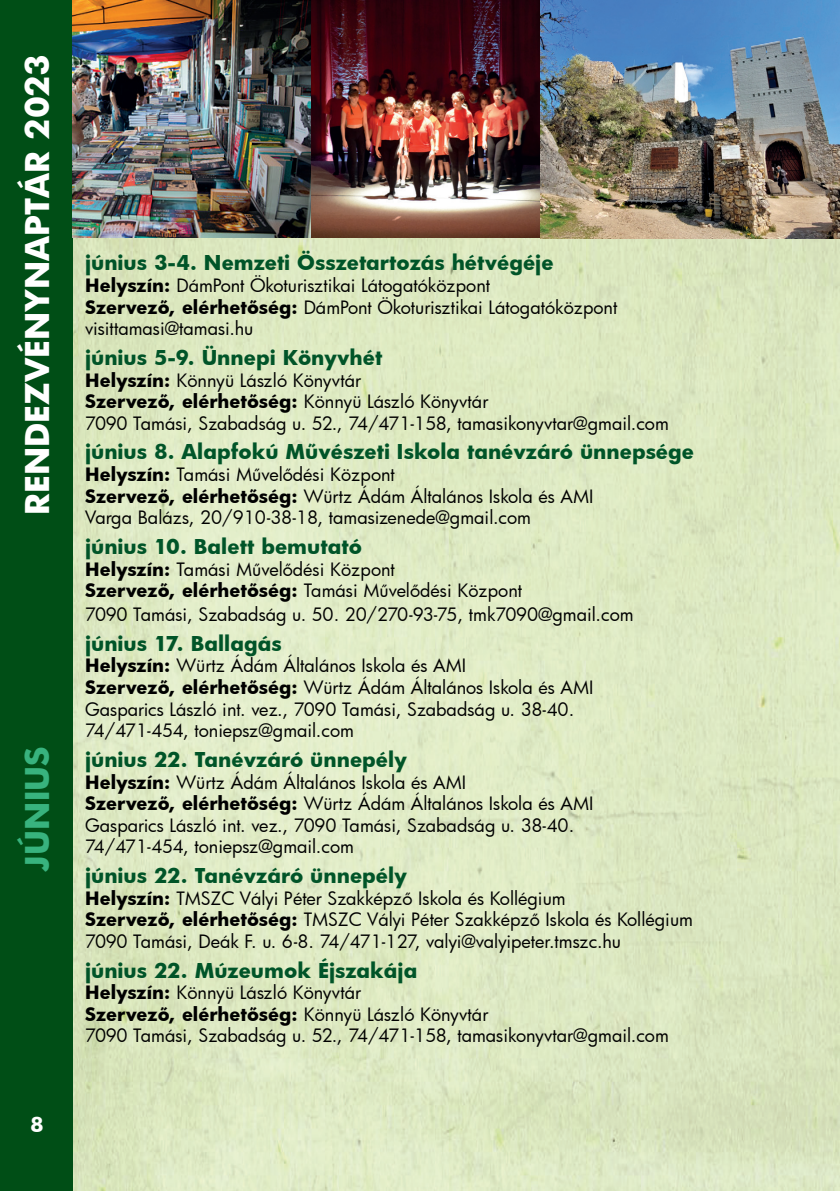
<style>
.page{position:relative;width:840px;height:1191px;background:#fff}
.page>*{position:absolute;margin:0;border:0;box-sizing:border-box;transform-origin:0 0}
.t1{font:700 32px "Futura";color:#fff}
.t2{font:700 32px "Futura";letter-spacing:.005em;color:#38b37e}
.t3{font:700 20px "Futura";color:#005428}
.t4{font:700 20px "Futura";color:#fff}
.t5{font:18px/21.6px "Futura";color:#000}
.s1{font-weight:700}
</style>
<div class="page">
<img style="left:73px;top:238px;width:766px;height:953px">
<div style="left:0;top:0;width:73px;height:1191px;background:#004e16"></div>
<img style="left:73px;top:0;width:766px;height:238px">
<h1 class="t1" style="left:15px;top:514px;width:462px;rotate:-90deg">RENDEZVÉNYNAPTÁR 2023</h1>
<h1 class="t2" style="left:15px;top:870px;width:126px;rotate:-90deg">JÚNIUS</h1>
<p class="t4" style="left:30px;top:1111px;width:15px">8</p>
<p class="t3" style="left:85px;top:249px;width:469px">június 3-4. Nemzeti Összetartozás hétvégéje</p>
<p class="t5" style="left:85px;top:274px;width:533px"><span class="s1">Helyszín:</span> DámPont Ökoturisztikai Látogatóközpont<br><span class="s1">Szervező, elérhetőség:</span> DámPont Ökoturisztikai Látogatóközpont visittamasi@tamasi.hu</p>
<p class="t3" style="left:85px;top:343px;width:298px">június 5-9. Ünnepi Könyvhét</p>
<p class="t5" style="left:85px;top:369px;width:585px"><span class="s1">Helyszín:</span> Könnyü László Könyvtár<br><span class="s1">Szervező, elérhetőség:</span> Könnyü László Könyvtár<br>7090 Tamási, Szabadság u. 52., 74/471-158, tamasikonyvtar@gmail.com</p>
<p class="t3" style="left:85px;top:438px;width:610px">június 8. Alapfokú Művészeti Iskola tanévzáró ünnepsége</p>
<p class="t5" style="left:85px;top:463px;width:509px"><span class="s1">Helyszín:</span> Tamási Művelődési Központ<br><span class="s1">Szervező, elérhetőség:</span> Würtz Ádám Általános Iskola és AMI<br>Varga Balázs, 20/910-38-18, tamasizenede@gmail.com</p>
<p class="t3" style="left:85px;top:532px;width:278px">június 10. Balett bemutató</p>
<p class="t5" style="left:85px;top:558px;width:438px"><span class="s1">Helyszín:</span> Tamási Művelődési Központ<br><span class="s1">Szervező, elérhetőség:</span> Tamási Művelődési Központ</p>
<p class="t5" style="left:85px;top:603px;width:549px">7090 Tamási, Szabadság u. 50. 20/270-93-75, tmk7090@gmail.com</p>
<p class="t3" style="left:85px;top:629px;width:198px">június 17. Ballagás</p>
<p class="t5" style="left:85px;top:654px;width:509px"><span class="s1">Helyszín:</span> Würtz Ádám Általános Iskola és AMI<br><span class="s1">Szervező, elérhetőség:</span> Würtz Ádám Általános Iskola és AMI Gasparics László int. vez., 7090 Tamási, Szabadság u. 38-40.<br>74/471-454, toniepsz@gmail.com</p>
<p class="t3" style="left:85px;top:745px;width:323px">június 22. Tanévzáró ünnepély</p>
<p class="t5" style="left:85px;top:770px;width:509px"><span class="s1">Helyszín:</span> Würtz Ádám Általános Iskola és AMI<br><span class="s1">Szervező, elérhetőség:</span> Würtz Ádám Általános Iskola és AMI Gasparics László int. vez., 7090 Tamási, Szabadság u. 38-40.<br>74/471-454, toniepsz@gmail.com</p>
<p class="t3" style="left:85px;top:861px;width:323px">június 22. Tanévzáró ünnepély</p>
<p class="t5" style="left:85px;top:887px;width:609px"><span class="s1">Helyszín:</span> TMSZC Vályi Péter Szakképző Iskola és Kollégium<br><span class="s1">Szervező, elérhetőség:</span> TMSZC Vályi Péter Szakképző Iskola és Kollégium<br>7090 Tamási, Deák F. u. 6-8. 74/471-127, valyi@valyipeter.tmszc.hu</p>
<p class="t3" style="left:85px;top:956px;width:333px">június 22. Múzeumok Éjszakája</p>
<p class="t5" style="left:85px;top:981px;width:585px"><span class="s1">Helyszín:</span> Könnyü László Könyvtár<br><span class="s1">Szervező, elérhetőség:</span> Könnyü László Könyvtár<br>7090 Tamási, Szabadság u. 52., 74/471-158, tamasikonyvtar@gmail.com</p>
</div>
